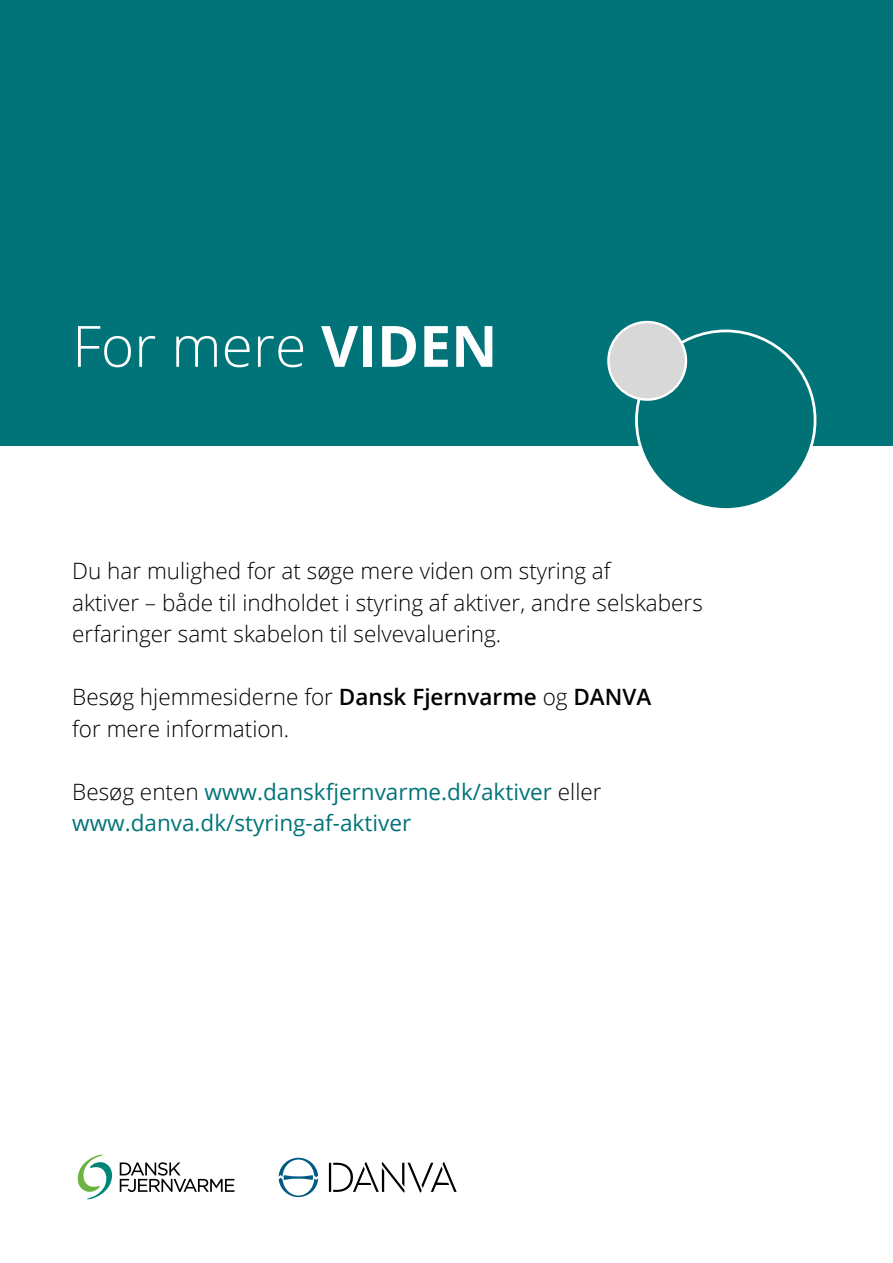
<style>
.page{position:relative;width:893px;height:1263px;background:#fff}
.page>*{position:absolute;margin:0;border:0;box-sizing:border-box;transform-origin:0 0}
.t1{font:300 57px "Open Sans";color:#fff}
.t2{font:300 22.5px/31.5px "Open Sans";color:#000}
.t3{font:22.5px/31.5px "Open Sans";color:#007478}
.s1{font-weight:700}
.s2{font-weight:600}
.s3{font-weight:300;color:#000}
</style>
<div class="page">
<div style="left:0;top:0;width:893px;height:446px;background:#007478"></div>
<div style="left:636px;top:331px;width:179px;height:178px;background:#007174;border-radius:50%"></div>
<div style="left:608px;top:322px;width:78px;height:78px;background:#d8d8d9;border-radius:50%"></div>
<div style="left:607px;top:321px;width:80px;height:80px;border:2px solid #fff;border-radius:50%"></div>
<svg style="left:120px;top:1162px;width:115px;height:30px"></svg>
<svg style="left:78px;top:1154px;width:35px;height:45px"></svg>
<svg style="left:329px;top:1162px;width:128px;height:30px"></svg>
<svg style="left:279px;top:1158px;width:39px;height:39px"></svg>
<h1 class="t1" style="left:72px;top:307px;width:427px">For mere <span class="s1">VIDEN</span></h1>
<p class="t2" style="left:72px;top:555px;width:632px">Du har mulighed for at søge mere viden om styring af<br>aktiver – både til indholdet i styring af aktiver, andre selskabers erfaringer samt skabelon til selvevaluering.</p>
<p class="t2" style="left:72px;top:681px;width:581px">Besøg hjemmesiderne for <span class="s2">Dansk Fjernvarme</span> og <span class="s2">DANVA </span>for mere information.</p>
<p class="t3" style="left:72px;top:775px;width:531px"><span class="s3">Besøg enten</span> www.danskfjernvarme.dk/aktiver <span class="s3">eller </span>www.danva.dk/styring-af-aktiver</p>
</div>
